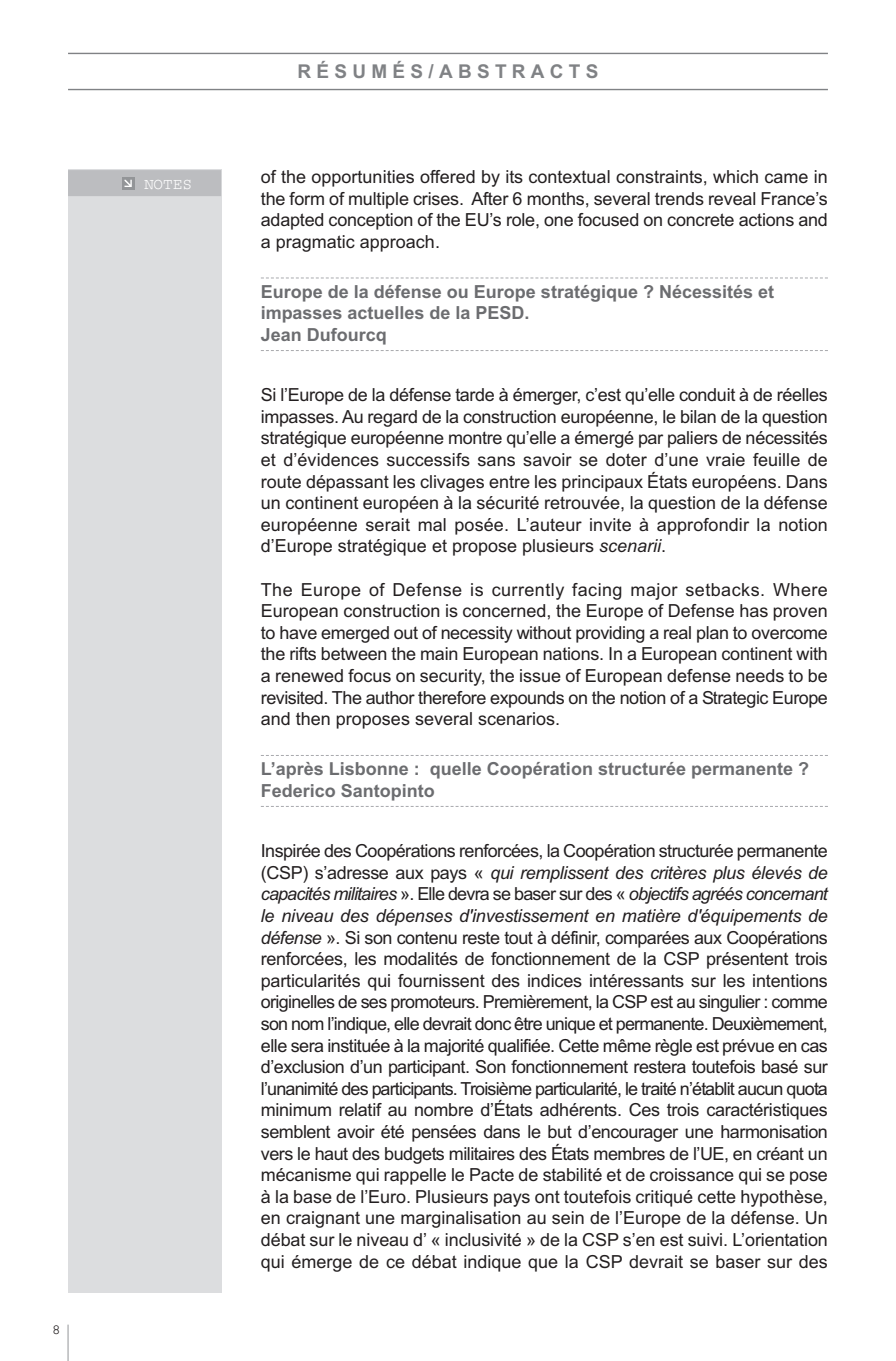
<style>
.page{position:relative;width:896px;height:1361px;background:#fff}
.page>*{position:absolute;margin:0;border:0;box-sizing:border-box;transform-origin:0 0}
.t1{font:700 19px "Arial";letter-spacing:.28em;color:#808285}
.t2{font:18px/21.6px "Arial";color:#231f20;text-align:justify}
.t3{font:700 18px/21.6px "Arial";color:#6c6d70}
.t4{font:16px "Courier";color:#fff}
.t5{font:14px "Courier";color:#231f20}
.s1{font-style:italic}
</style>
<div class="page">
<svg style="left:261px;top:277px;width:567px;height:1px"></svg>
<svg style="left:261px;top:350px;width:567px;height:1px"></svg>
<svg style="left:261px;top:755px;width:567px;height:1px"></svg>
<svg style="left:261px;top:806px;width:567px;height:1px"></svg>
<div style="left:68px;top:170px;width:153px;height:1123px;background:#dcdddf"></div>
<hr style="left:68px;top:53px;width:760px;height:1px;background:#808285">
<hr style="left:68px;top:89px;width:760px;height:1px;background:#808285">
<hr style="left:68px;top:1324px;width:1px;height:37px;background:#939598">
<div style="left:68px;top:170px;width:153px;height:26px;background:#bcbdc0"></div>
<div style="left:122px;top:177px;width:12px;height:12px;background:#939598"></div>
<svg style="left:124px;top:179px;width:8px;height:8px"></svg>
<p class="t5" style="left:52px;top:1325px;width:10px">8</p>
<p class="t4" style="left:144px;top:179px;width:50px">NOTES</p>
<p class="t1" style="left:297px;top:61px;width:302px">RÉSUMÉS/ABSTRACTS</p>
<p class="t2" style="left:261px;top:166px;width:568px">of the opportunities offered by its contextual constraints, which came in the form of multiple crises. After 6 months, several trends reveal France’s adapted conception of the EU’s role, one focused on concrete actions and a pragmatic approach.</p>
<p class="t3" style="left:261px;top:281px;width:515px">Europe de la défense ou Europe stratégique ? Nécessités et impasses actuelles de la PESD.<br>Jean Dufourcq</p>
<p class="t2" style="left:261px;top:384px;width:568px">Si l’Europe de la défense tarde à émerger, c’est qu’elle conduit à de réelles impasses. Au regard de la construction européenne, le bilan de la question stratégique européenne montre qu’elle a émergé par paliers de nécessités et d’évidences successifs sans savoir se doter d’une vraie feuille de route dépassant les clivages entre les principaux États européens. Dans un continent européen à la sécurité retrouvée, la question de la défense européenne serait mal posée. L’auteur invite à approfondir la notion d’Europe stratégique et propose plusieurs <span class="s1">scenarii</span>.</p>
<p class="t2" style="left:261px;top:578px;width:568px">The Europe of Defense is currently facing major setbacks. Where European construction is concerned, the Europe of Defense has proven to have emerged out of necessity without providing a real plan to overcome the rifts between the main European nations. In a European continent with a renewed focus on security, the issue of European defense needs to be revisited. The author therefore expounds on the notion of a Strategic Europe and then proposes several scenarios.</p>
<p class="t3" style="left:261px;top:758px;width:550px">L’après Lisbonne : quelle Coopération structurée permanente ?<br>Federico Santopinto</p>
<p class="t2" style="left:261px;top:840px;width:568px">Inspirée des Coopérations renforcées, la Coopération structurée permanente (CSP) s’adresse aux pays « <span class="s1">qui remplissent des critères plus élevés de capacités militaires</span> ». Elle devra se baser sur des « <span class="s1">objectifs agréés concernant le niveau des dépenses d'investissement en matière d'équipements de défense</span> ». Si son contenu reste tout à définir, comparées aux Coopérations renforcées, les modalités de fonctionnement de la CSP présentent trois particularités qui fournissent des indices intéressants sur les intentions originelles de ses promoteurs. Premièrement, la CSP est au singulier : comme son nom l’indique, elle devrait donc être unique et permanente. Deuxièmement, elle sera instituée à la majorité qualifiée. Cette même règle est prévue en cas d’exclusion d’un participant. Son fonctionnement restera toutefois basé sur l’unanimité des participants. Troisième particularité, le traité n’établit aucun quota minimum relatif au nombre d’États adhérents. Ces trois caractéristiques semblent avoir été pensées dans le but d’encourager une harmonisation vers le haut des budgets militaires des États membres de l’UE, en créant un mécanisme qui rappelle le Pacte de stabilité et de croissance qui se pose à la base de l’Euro. Plusieurs pays ont toutefois critiqué cette hypothèse, en craignant une marginalisation au sein de l’Europe de la défense. Un débat sur le niveau d’ « inclusivité » de la CSP s’en est suivi. L’orientation qui émerge de ce débat indique que la CSP devrait se baser sur des</p>
</div>
